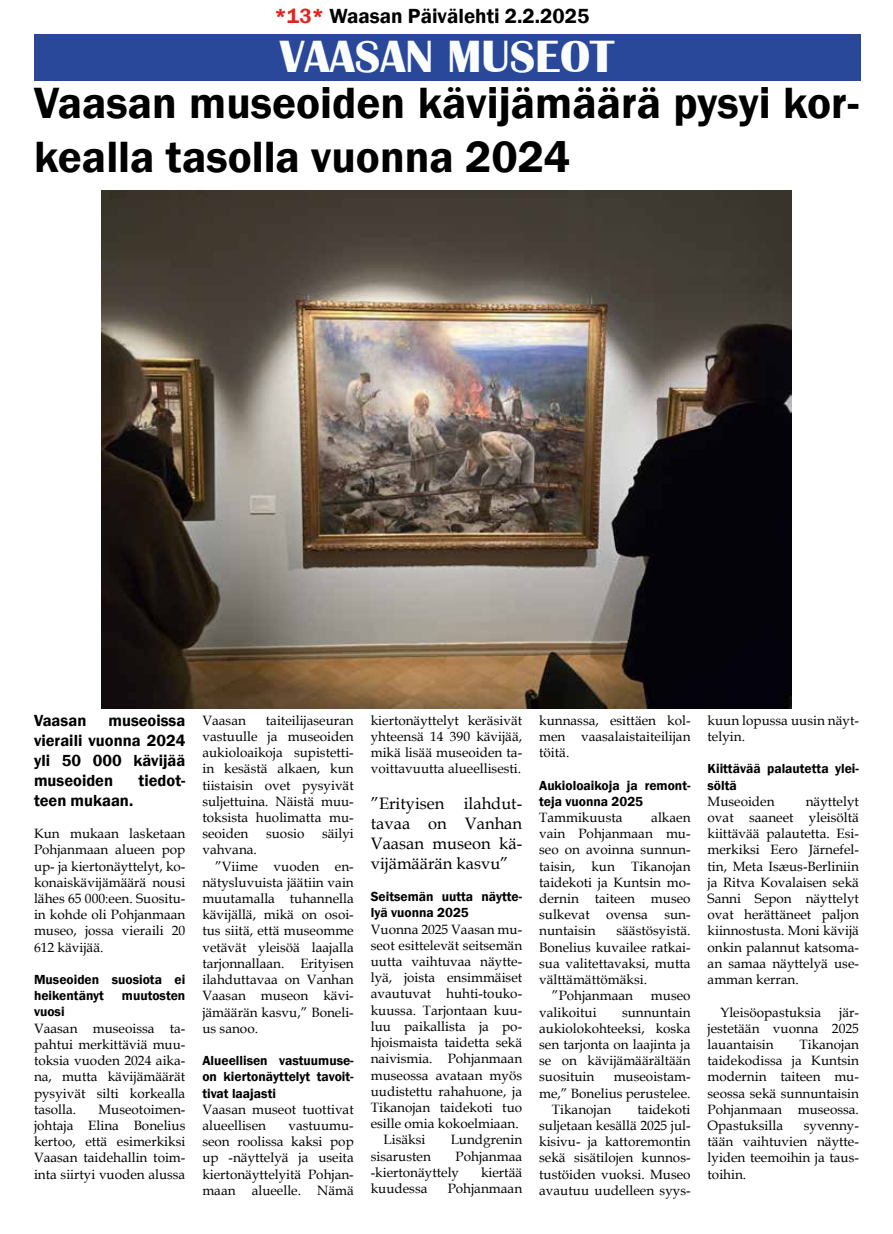
<style>
.page{position:relative;width:893px;height:1234px;background:#fff}
.page>*{position:absolute;margin:0;border:0;box-sizing:border-box;transform-origin:0 0}
.t1{font:700 46.5px "Britannic";color:#fbfdfc}
.t2{font:600 45px/54px "Franklin Gothic";color:#000}
.t3{font:600 21px "Franklin Gothic";color:#000}
.t4{font:600 16.5px/19.8px "Franklin Gothic";color:#000;text-align:justify}
.t5{font:16.5px/19.8px "Book Antiqua";color:#000;text-align:justify}
.t6{font:13.5px/16.2px "Book Antiqua";color:#000;text-align:justify}
.t7{font:600 13.5px/16.2px "Franklin Gothic";color:#000}
.s1{color:#e5231d}
</style>
<div class="page">
<div style="left:34px;top:34px;width:826px;height:47px;background:#2a4899"></div>
<img style="left:101px;top:190px;width:691px;height:518px">
<h3 class="t3" style="left:274px;top:3px;width:317px"><span class="s1">*13*</span> Waasan Päivälehti 2.2.2025</h3>
<h1 class="t1" style="left:280px;top:30px;width:336px">VAASAN MUSEOT</h1>
<h2 class="t2" style="left:34px;top:76px;width:826px">Vaasan museoiden kävijämäärä pysyi kor&shy;kealla tasolla vuonna 2024</h2>
<p class="t4" style="left:34px;top:711px;width:153px;text-indent:74px">museoissa vieraili vuonna 2024 yli 50 000 kävijää museoiden</p>
<p class="t4" style="left:34px;top:711px;width:54px">Vaasan</p>
<p class="t4" style="left:139px;top:770px;width:48px">tiedot-</p>
<p class="t4" style="left:34px;top:790px;width:101px">teen mukaan.</p>
<p class="t6" style="left:34px;top:824px;width:153px">Kun mukaan lasketaan Pohjanmaan alueen pop up- ja kiertonäyttelyt, ko&shy;konaiskävijämäärä nousi lähes 65 000:een. Suositu&shy;in kohde oli Pohjanmaan museo, jossa vieraili 20<br>612 kävijää.</p>
<p class="t7" style="left:34px;top:971px;width:153px">Museoiden suosiota ei heikentänyt</p>
<p class="t7" style="left:122px;top:987px;width:65px">muutosten</p>
<p class="t7" style="left:34px;top:1003px;width:32px">vuosi</p>
<p class="t6" style="left:34px;top:1019px;width:153px">Vaasan museoissa ta&shy;pahtui merkittäviä muu&shy;toksia vuoden 2024 aika&shy;na, mutta kävijämäärät pysyivät silti korkealla tasolla.</p>
<p class="t6" style="left:34px;top:1100px;width:153px;text-indent:64px">Museotoimen&shy;johtaja Elina Bonelius kertoo, että esimerkiksi Vaasan taidehallin toim&shy;inta siirtyi vuoden alussa</p>
<p class="t6" style="left:202px;top:711px;width:153px;text-indent:63px">taiteilijaseuran vastuulle ja museoiden aukioloaikoja supistetti&shy;in kesästä alkaen, kun tiistaisin ovet pysyivät suljettuina. Näistä muu&shy;toksista huolimatta mu&shy;seoiden</p>
<p class="t6" style="left:202px;top:711px;width:45px">Vaasan</p>
<p class="t6" style="left:266px;top:825px;width:40px">suosio</p>
<p class="t6" style="left:322px;top:825px;width:33px">säilyi</p>
<p class="t6" style="left:202px;top:841px;width:56px">vahvana.</p>
<p class="t6" style="left:215px;top:857px;width:140px">”Viime vuoden en-</p>
<p class="t6" style="left:202px;top:873px;width:153px">nätysluvuista jäätiin vain</p>
<p class="t6" style="left:202px;top:889px;width:153px">muutamalla tuhannella</p>
<p class="t6" style="left:202px;top:906px;width:153px">kävijällä, mikä on osoi-</p>
<p class="t6" style="left:202px;top:922px;width:153px">tus siitä, että museomme</p>
<p class="t6" style="left:202px;top:938px;width:153px">vetävät yleisöä laajalla</p>
<p class="t6" style="left:202px;top:954px;width:153px">tarjonnallaan. Erityisen</p>
<p class="t6" style="left:202px;top:970px;width:153px">ilahduttavaa on Vanhan</p>
<p class="t6" style="left:202px;top:987px;width:153px">Vaasan museon kävi-</p>
<p class="t6" style="left:202px;top:1003px;width:153px">jämäärän kasvu,” Boneli-</p>
<p class="t6" style="left:202px;top:1019px;width:57px">us sanoo.</p>
<p class="t7" style="left:202px;top:1052px;width:153px;text-align:justify">Alueellisen vastuumuse&shy;on kiertonäyttelyt tavoit&shy;tivat laajasti</p>
<p class="t6" style="left:202px;top:1100px;width:153px">Vaasan museot tuottivat alueellisen</p>
<p class="t6" style="left:202px;top:1116px;width:153px;text-indent:86px">vastuumu&shy;seon roolissa kaksi pop up -näyttelyä ja useita kiertonäyttelyitä Pohjan&shy;maan alueelle. Nämä</p>
<p class="t6" style="left:371px;top:711px;width:153px">kiertonäyttelyt keräsivät yhteensä 14 390 kävijää, mikä lisää museoiden ta&shy;voittavuutta alueellisesti.</p>
<p class="t5" style="left:371px;top:793px;width:153px">”Erityisen ilahdut&shy;tavaa on Vanhan Vaasan museon kä&shy;vijämäärän kasvu”</p>
<p class="t7" style="left:371px;top:888px;width:153px">Seitsemän uutta näytte&shy;lyä vuonna 2025</p>
<p class="t6" style="left:371px;top:920px;width:153px">Vuonna 2025 Vaasan mu-</p>
<p class="t6" style="left:371px;top:936px;width:153px">seot esittelevät seitsemän</p>
<p class="t6" style="left:371px;top:952px;width:153px">uutta vaihtuvaa näytte-</p>
<p class="t6" style="left:371px;top:969px;width:153px">lyä, joista ensimmäiset</p>
<p class="t6" style="left:371px;top:985px;width:153px">avautuvat huhti-touko-</p>
<p class="t6" style="left:371px;top:1001px;width:153px">kuussa. Tarjontaan kuu-</p>
<p class="t6" style="left:371px;top:1017px;width:153px">luu paikallista ja po-</p>
<p class="t6" style="left:371px;top:1033px;width:153px">hjoismaista taidetta sekä</p>
<p class="t6" style="left:371px;top:1050px;width:153px">naivismia. Pohjanmaan</p>
<p class="t6" style="left:371px;top:1066px;width:153px">museossa avataan myös</p>
<p class="t6" style="left:371px;top:1082px;width:153px">uudistettu rahahuone, ja</p>
<p class="t6" style="left:371px;top:1098px;width:153px">Tikanojan taidekoti tuo</p>
<p class="t6" style="left:371px;top:1114px;width:149px">esille omia kokoelmiaan.</p>
<p class="t6" style="left:384px;top:1131px;width:43px">Lisäksi</p>
<p class="t6" style="left:451px;top:1131px;width:73px">Lundgrenin</p>
<p class="t6" style="left:371px;top:1147px;width:62px">sisarusten</p>
<p class="t6" style="left:371px;top:1147px;width:153px;text-indent:85px">Pohjanmaa -kiertonäyttely</p>
<p class="t6" style="left:481px;top:1163px;width:43px">kiertää</p>
<p class="t6" style="left:371px;top:1179px;width:58px">kuudessa</p>
<p class="t6" style="left:448px;top:1179px;width:76px">Pohjanmaan</p>
<p class="t6" style="left:539px;top:711px;width:153px">kunnassa, esittäen kol&shy;men vaasalaistaiteilijan töitä.</p>
<p class="t7" style="left:539px;top:777px;width:153px">Aukioloaikoja ja remont&shy;teja vuonna 2025</p>
<p class="t6" style="left:539px;top:808px;width:85px">Tammikuusta</p>
<p class="t6" style="left:539px;top:808px;width:153px;text-indent:112px">alkaen vain Pohjanmaan mu&shy;seo on avoinna sunnun&shy;taisin, kun Tikanojan taidekoti ja Kuntsin mo&shy;dernin taiteen museo sulkevat ovensa sun&shy;nuntaisin</p>
<p class="t6" style="left:616px;top:922px;width:76px">säästösyistä.</p>
<p class="t6" style="left:539px;top:938px;width:153px">Bonelius kuvailee ratkai-</p>
<p class="t6" style="left:539px;top:954px;width:153px">sua valitettavaksi, mutta</p>
<p class="t6" style="left:539px;top:970px;width:109px">välttämättömäksi.</p>
<p class="t6" style="left:552px;top:987px;width:83px">”Pohjanmaan</p>
<p class="t6" style="left:651px;top:987px;width:41px">museo</p>
<p class="t6" style="left:539px;top:1003px;width:59px">valikoitui</p>
<p class="t6" style="left:539px;top:1003px;width:153px;text-indent:83px">sunnuntain aukiolokohteeksi, koska sen tarjonta on laajinta ja se on kävijämäärältään suosituin</p>
<p class="t6" style="left:614px;top:1068px;width:78px">museoistam-</p>
<p class="t6" style="left:539px;top:1084px;width:153px">me,” Bonelius perustelee.</p>
<p class="t6" style="left:552px;top:1100px;width:61px">Tikanojan</p>
<p class="t6" style="left:539px;top:1100px;width:153px;text-indent:98px">taidekoti suljetaan kesällä 2025 jul&shy;kisivu- ja kattoremontin sekä sisätilojen kunnos&shy;tustöiden vuoksi. Museo avautuu uudelleen syys-</p>
<p class="t6" style="left:708px;top:711px;width:153px">kuun lopussa uusin näyt&shy;telyin.</p>
<p class="t7" style="left:708px;top:760px;width:153px">Kiittävää palautetta ylei&shy;söltä</p>
<p class="t6" style="left:708px;top:792px;width:68px">Museoiden</p>
<p class="t6" style="left:708px;top:792px;width:153px;text-indent:98px">näyttelyt ovat saaneet yleisöltä kiittävää palautetta. Esi&shy;merkiksi Eero Järnefel&shy;tin, Meta Isæus-Berliniin ja Ritva Kovalaisen sekä Sanni Sepon näyttelyt ovat herättäneet paljon kiinnostusta. Moni kävijä onkin palannut katsoma&shy;an samaa näyttelyä use&shy;amman kerran.</p>
<p class="t6" style="left:720px;top:1003px;width:102px">Yleisöopastuksia</p>
<p class="t6" style="left:708px;top:1003px;width:153px;text-indent:132px">jär&shy;jestetään vuonna 2025 lauantaisin</p>
<p class="t6" style="left:708px;top:1035px;width:153px;text-indent:92px">Tikanojan taidekodissa ja Kuntsin modernin taiteen mu&shy;seossa sekä sunnuntaisin Pohjanmaan museossa.<br>Opastuksilla</p>
<p class="t6" style="left:708px;top:1116px;width:153px;text-indent:96px">syvenny&shy;tään vaihtuvien näytte&shy;lyiden teemoihin ja taus&shy;toihin.</p>
</div>
